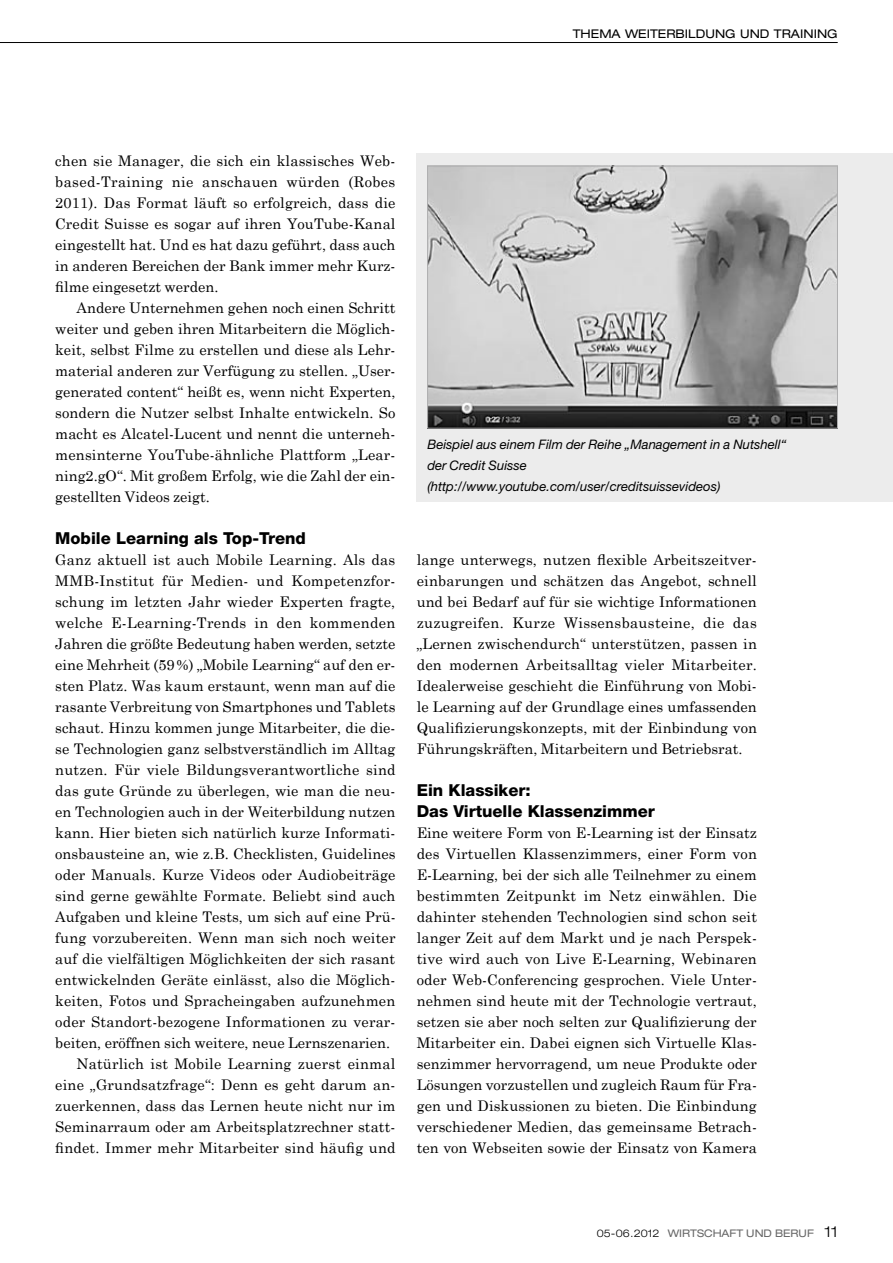
<style>
.page{position:relative;width:893px;height:1263px;background:#fff}
.page>*{position:absolute;margin:0;border:0;box-sizing:border-box;transform-origin:0 0}
.t1{font:800 16.5px/21px "Helvetica Neue";color:#000}
.t2{font:14.7px/21px "Century Schoolbook";letter-spacing:.005em;color:#000;text-align:justify}
.t3{font:italic 13.2px/21px "Helvetica Neue";color:#000}
.t4{font:expanded 12px "Helvetica Neue";color:#000}
.t5{font:expanded 10.5px "Helvetica Neue";color:#676767}
.s1{font-weight:300;color:#000}
.s2{font-weight:300;font-size:15px;color:#000}
</style>
<div class="page">
<div style="left:417px;top:153px;width:476px;height:349px;background:#ececec"></div>
<img style="left:429px;top:168px;width:407px;height:258px">
<div style="left:427px;top:166px;width:411px;height:262px;border:1px solid #afafb0"></div>
<hr style="left:0;top:42px;width:838px;height:1px;background:#000">
<p class="t4" style="left:573px;top:27px;width:266px">THEMA WEITERBILDUNG UND TRAINING</p>
<p class="t2" style="left:55px;top:150px;width:342px">chen sie Manager, die sich ein klassisches Web&shy;based-Training nie anschauen würden (Robes 2011). Das Format läuft so erfolgreich, dass die Credit Suisse es sogar auf ihren YouTube-Kanal eingestellt hat. Und es hat dazu geführt, dass auch in anderen Bereichen der Bank immer mehr Kurz&shy;filme eingesetzt werden.</p>
<p class="t2" style="left:55px;top:297px;width:342px;text-indent:21px">Andere Unternehmen gehen noch einen Schritt weiter und geben ihren Mitarbeitern die Möglich&shy;keit, selbst Filme zu erstellen und diese als Lehr&shy;material anderen zur Verfügung zu stellen. „User&shy;generated content“ heißt es, wenn nicht Experten, sondern die Nutzer selbst Inhalte entwickeln. So macht es Alcatel-Lucent und nennt die unterneh&shy;mensinterne YouTube-ähnliche Plattform „Lear&shy;ning2.gO“. Mit großem Erfolg, wie die Zahl der ein&shy;gestellten Videos zeigt.</p>
<p class="t1" style="left:55px;top:527px;width:252px">Mobile Learning als Top-Trend</p>
<p class="t2" style="left:55px;top:549px;width:342px">Ganz aktuell ist auch Mobile Learning. Als das</p>
<p class="t2" style="left:55px;top:570px;width:342px">MMB-Institut für Medien- und Kompetenzfor-</p>
<p class="t2" style="left:55px;top:591px;width:342px">schung im letzten Jahr wieder Experten fragte,</p>
<p class="t2" style="left:55px;top:612px;width:342px">welche E-Learning-Trends in den kommenden</p>
<p class="t2" style="left:55px;top:633px;width:342px">Jahren die größte Bedeutung haben werden, setzte</p>
<p class="t2" style="left:55px;top:654px;width:342px">eine Mehrheit (59%) „Mobile Learning“ auf den er-</p>
<p class="t2" style="left:55px;top:675px;width:342px">sten Platz. Was kaum erstaunt, wenn man auf die</p>
<p class="t2" style="left:55px;top:696px;width:342px">rasante Verbreitung von Smartphones und Tablets</p>
<p class="t2" style="left:55px;top:717px;width:342px">schaut. Hinzu kommen junge Mitarbeiter, die die-</p>
<p class="t2" style="left:55px;top:738px;width:342px">se Technologien ganz selbstverständlich im Alltag</p>
<p class="t2" style="left:55px;top:759px;width:342px">nutzen. Für viele Bildungsverantwortliche sind</p>
<p class="t2" style="left:55px;top:780px;width:342px">das gute Gründe zu überlegen, wie man die neu-</p>
<p class="t2" style="left:55px;top:801px;width:342px">en Technologien auch in der Weiterbildung nutzen</p>
<p class="t2" style="left:55px;top:822px;width:342px">kann. Hier bieten sich natürlich kurze Informati-</p>
<p class="t2" style="left:55px;top:843px;width:342px">onsbausteine an, wie z.B. Checklisten, Guidelines</p>
<p class="t2" style="left:55px;top:864px;width:342px">oder Manuals. Kurze Videos oder Audiobeiträge</p>
<p class="t2" style="left:55px;top:885px;width:342px">sind gerne gewählte Formate. Beliebt sind auch</p>
<p class="t2" style="left:55px;top:906px;width:342px">Aufgaben und kleine Tests, um sich auf eine Prü-</p>
<p class="t2" style="left:55px;top:927px;width:342px">fung vorzubereiten. Wenn man sich noch weiter</p>
<p class="t2" style="left:55px;top:948px;width:342px">auf die vielfältigen Möglichkeiten der sich rasant</p>
<p class="t2" style="left:55px;top:969px;width:342px">entwickelnden Geräte einlässt, also die Möglich-</p>
<p class="t2" style="left:55px;top:990px;width:342px">keiten, Fotos und Spracheingaben aufzunehmen</p>
<p class="t2" style="left:55px;top:1011px;width:342px">oder Standort-bezogene Informationen zu verar-</p>
<p class="t2" style="left:55px;top:1032px;width:336px">beiten, eröffnen sich weitere, neue Lernszenarien.</p>
<p class="t2" style="left:77px;top:1053px;width:320px">Natürlich ist Mobile Learning zuerst einmal</p>
<p class="t2" style="left:55px;top:1074px;width:342px">eine „Grundsatzfrage“: Denn es geht darum an-</p>
<p class="t2" style="left:55px;top:1095px;width:342px">zuerkennen, dass das Lernen heute nicht nur im</p>
<p class="t2" style="left:55px;top:1116px;width:342px">Seminarraum oder am Arbeitsplatzrechner statt-</p>
<p class="t2" style="left:55px;top:1137px;width:342px">findet. Immer mehr Mitarbeiter sind häufig und</p>
<p class="t3" style="left:427px;top:434px;width:360px">Beispiel aus einem Film der Reihe „Management in a Nutshell“ der Credit Suisse (http://www.youtube.com/user/creditsuissevideos)</p>
<p class="t2" style="left:417px;top:549px;width:342px">lange unterwegs, nutzen flexible Arbeitszeitver&shy;einbarungen und schätzen das Angebot, schnell und bei Bedarf auf für sie wichtige Informationen zuzugreifen. Kurze Wissensbausteine, die das „Lernen zwischendurch“ unterstützen, passen in den modernen Arbeitsalltag vieler Mitarbeiter.<br>Idealerweise geschieht die Einführung von Mobi&shy;le Learning auf der Grundlage eines umfassenden Qualifizierungskonzepts, mit der Einbindung von Führungskräften, Mitarbeitern und Betriebsrat.</p>
<p class="t1" style="left:417px;top:779px;width:240px">Ein Klassiker:<br>Das Virtuelle Klassenzimmer</p>
<p class="t2" style="left:417px;top:822px;width:342px">Eine weitere Form von E-Learning ist der Einsatz des Virtuellen Klassenzimmers, einer Form von E-Learning, bei der sich alle Teilnehmer zu einem bestimmten Zeitpunkt im Netz einwählen. Die dahinter stehenden Technologien sind schon seit langer Zeit auf dem Markt und je nach Perspek&shy;tive wird auch von Live E-Learning, Webinaren oder Web-Conferencing gesprochen. Viele Unter&shy;nehmen sind heute mit der Technologie vertraut, setzen sie aber noch selten zur Qualifizierung der Mitarbeiter ein. Dabei eignen sich Virtuelle Klas&shy;senzimmer hervorragend, um neue Produkte oder Lösungen vorzustellen und zugleich Raum für Fra&shy;gen und Diskussionen zu bieten. Die Einbindung verschiedener Medien, das gemeinsame Betrach&shy;ten von Webseiten sowie der Einsatz von Kamera</p>
<p class="t5" style="left:597px;top:1227px;width:242px"><span class="s1">05-06.2012</span> WIRTSCHAFT UND BERUF <span class="s2">11</span></p>
</div>
